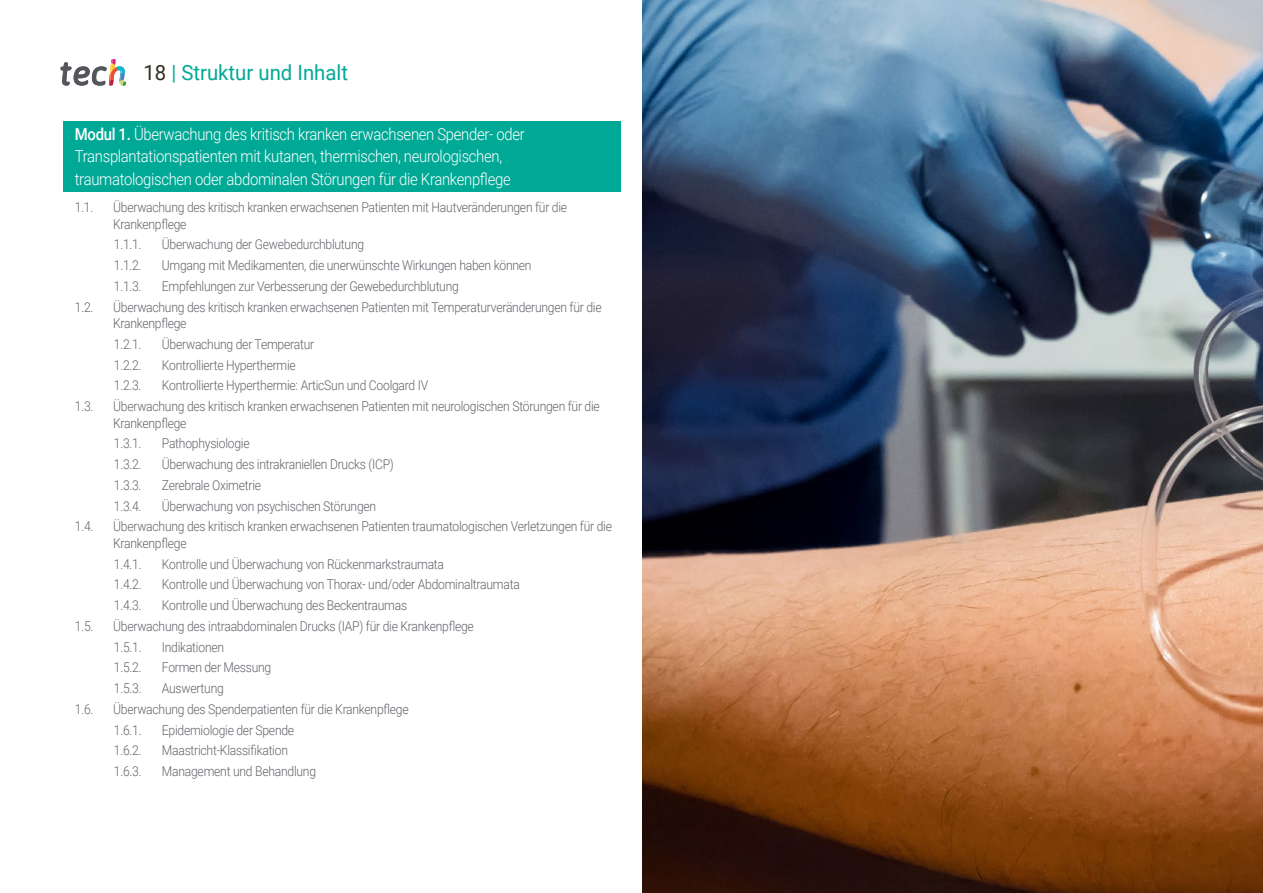
<style>
.page{position:relative;width:1263px;height:893px;background:#fff}
.page>*{position:absolute;margin:0;border:0;box-sizing:border-box;transform-origin:0 0}
.t1{font:21px "Roboto";color:#00a996}
.t2{font:300 16.5px/22.5px "Roboto";letter-spacing:-.02em;color:#fff;scale:.9 1}
.t3{font:300 13.5px/16.5px "Roboto";letter-spacing:-.02em;color:#61646a;scale:.9 1}
.s1{color:#312e20}
.s2{font-weight:500}
</style>
<div class="page">
<img style="left:642px;top:0;width:621px;height:893px">
<div style="left:64px;top:121px;width:557px;height:70px;background:#00a996"></div>
<svg style="left:61px;top:59px;width:65px;height:27px"></svg>
<h1 class="t1" style="left:144px;top:57px;width:206px"><span class="s1">18</span> | Struktur und Inhalt</h1>
<p class="t2" style="left:75px;top:122px;width:501px"><span class="s2">Modul 1.</span> Überwachung des kritisch kranken erwachsenen Spender- oder<br>Transplantationspatienten mit kutanen, thermischen, neurologischen, traumatologischen oder abdominalen Störungen für die Krankenpflege</p>
<p class="t3" style="left:75px;top:199px;width:22px">1.1.</p>
<p class="t3" style="left:113px;top:199px;width:506px">Überwachung des kritisch kranken erwachsenen Patienten mit Hautveränderungen für die<br>Krankenpflege</p>
<p class="t3" style="left:114px;top:236px;width:32px">1.1.1.</p>
<p class="t3" style="left:162px;top:236px;width:226px">Überwachung der Gewebedurchblutung</p>
<p class="t3" style="left:114px;top:257px;width:32px">1.1.2.</p>
<p class="t3" style="left:162px;top:257px;width:412px">Umgang mit Medikamenten, die unerwünschte Wirkungen haben können</p>
<p class="t3" style="left:114px;top:277px;width:32px">1.1.3.</p>
<p class="t3" style="left:162px;top:277px;width:332px">Empfehlungen zur Verbesserung der Gewebedurchblutung</p>
<p class="t3" style="left:75px;top:298px;width:22px">1.2.</p>
<p class="t3" style="left:113px;top:298px;width:544px">Überwachung des kritisch kranken erwachsenen Patienten mit Temperaturveränderungen für die<br>Krankenpflege</p>
<p class="t3" style="left:114px;top:335px;width:32px">1.2.1.</p>
<p class="t3" style="left:162px;top:335px;width:171px">Überwachung der Temperatur</p>
<p class="t3" style="left:114px;top:356px;width:32px">1.2.2.</p>
<p class="t3" style="left:162px;top:356px;width:150px">Kontrollierte Hyperthermie</p>
<p class="t3" style="left:114px;top:377px;width:32px">1.2.3.</p>
<p class="t3" style="left:162px;top:377px;width:298px">Kontrollierte Hyperthermie: ArticSun und Coolgard IV</p>
<p class="t3" style="left:75px;top:398px;width:22px">1.3.</p>
<p class="t3" style="left:113px;top:398px;width:542px">Überwachung des kritisch kranken erwachsenen Patienten mit neurologischen Störungen für die<br>Krankenpflege</p>
<p class="t3" style="left:114px;top:435px;width:32px">1.3.1.</p>
<p class="t3" style="left:162px;top:435px;width:99px">Pathophysiologie</p>
<p class="t3" style="left:114px;top:456px;width:32px">1.3.2.</p>
<p class="t3" style="left:162px;top:456px;width:259px">Überwachung des intrakraniellen Drucks (ICP)</p>
<p class="t3" style="left:114px;top:476px;width:32px">1.3.3.</p>
<p class="t3" style="left:162px;top:476px;width:112px">Zerebrale Oximetrie</p>
<p class="t3" style="left:114px;top:497px;width:32px">1.3.4.</p>
<p class="t3" style="left:162px;top:497px;width:240px">Überwachung von psychischen Störungen</p>
<p class="t3" style="left:75px;top:518px;width:22px">1.4.</p>
<p class="t3" style="left:113px;top:518px;width:556px">Überwachung des kritisch kranken erwachsenen Patienten traumatologischen Verletzungen für die<br>Krankenpflege</p>
<p class="t3" style="left:114px;top:555px;width:32px">1.4.1.</p>
<p class="t3" style="left:162px;top:555px;width:315px">Kontrolle und Überwachung von Rückenmarkstraumata</p>
<p class="t3" style="left:114px;top:576px;width:32px">1.4.2.</p>
<p class="t3" style="left:162px;top:576px;width:399px">Kontrolle und Überwachung von Thorax- und/oder Abdominaltraumata</p>
<p class="t3" style="left:114px;top:596px;width:32px">1.4.3.</p>
<p class="t3" style="left:162px;top:596px;width:274px">Kontrolle und Überwachung des Beckentraumas</p>
<p class="t3" style="left:75px;top:617px;width:22px">1.5.</p>
<p class="t3" style="left:113px;top:615px;width:402px;line-height:20.7px">Überwachung des intraabdominalen Drucks (IAP) für die Krankenpflege<br>1.5.1.</p>
<p class="t3" style="left:162px;top:638px;width:71px">Indikationen</p>
<p class="t3" style="left:114px;top:659px;width:32px">1.5.2.</p>
<p class="t3" style="left:162px;top:659px;width:123px">Formen der Messung</p>
<p class="t3" style="left:114px;top:679px;width:32px">1.5.3.</p>
<p class="t3" style="left:162px;top:679px;width:70px">Auswertung</p>
<p class="t3" style="left:75px;top:700px;width:22px">1.6.</p>
<p class="t3" style="left:113px;top:698px;width:330px;line-height:20.7px">Überwachung des Spenderpatienten für die Krankenpflege<br>1.6.1.</p>
<p class="t3" style="left:162px;top:721px;width:149px">Epidemiologie der Spende</p>
<p class="t3" style="left:114px;top:742px;width:32px">1.6.2.</p>
<p class="t3" style="left:162px;top:742px;width:142px">Maastricht-Klassifikation</p>
<p class="t3" style="left:114px;top:762px;width:32px">1.6.3.</p>
<p class="t3" style="left:162px;top:762px;width:173px">Management und Behandlung</p>
</div>
